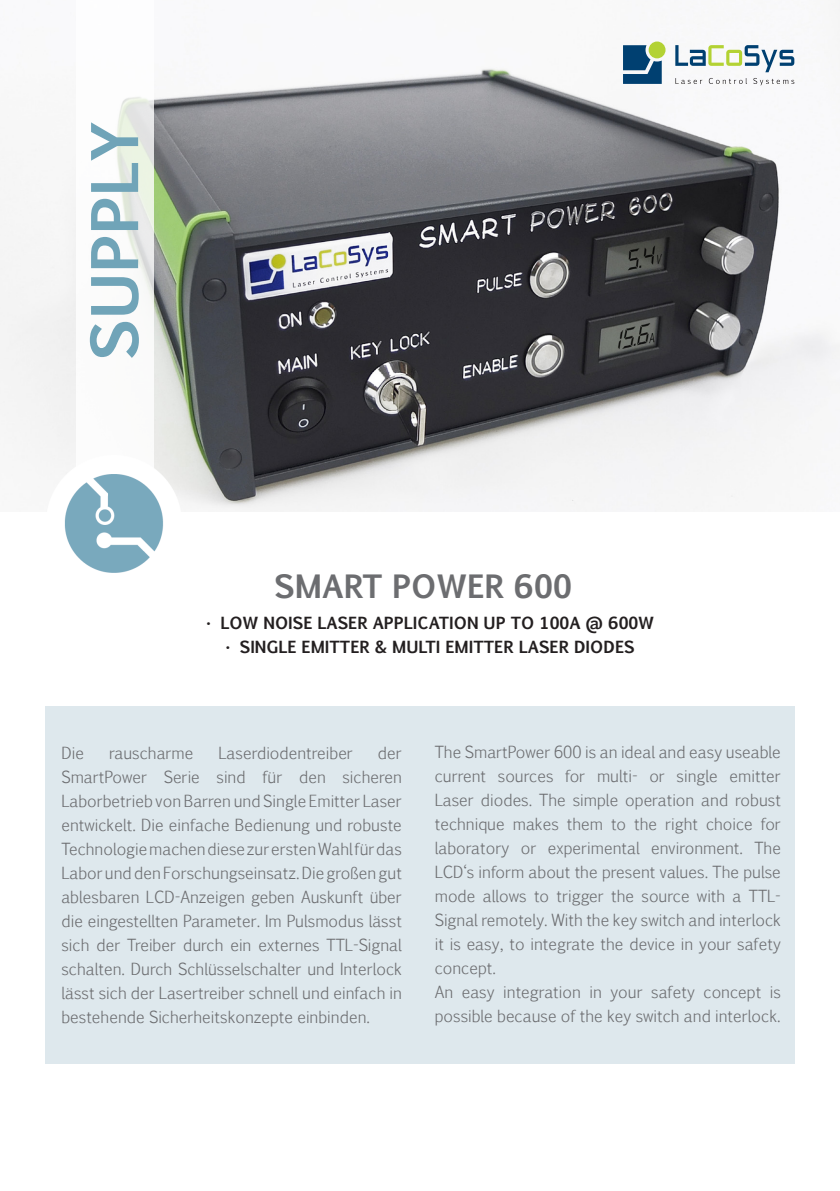
<style>
.page{position:relative;width:840px;height:1191px;background:#fff}
.page>*{position:absolute;margin:0;border:0;box-sizing:border-box;transform-origin:0 0}
.t1{font:700 61.4px "Pigiarniq";color:#70a4b8}
.t2{font:700 30.8px "Pigiarniq";color:#6c6d70}
.t3{font:300 16px/24px "Pigiarniq";color:#6c6d70;text-align:justify}
.t4{font:700 16px "Pigiarniq";color:#231f20}
</style>
<div class="page">
<img style="left:0;top:0;width:839px;height:511px">
<div style="left:648px;top:42px;width:17px;height:16px;background:#b3d234;border-radius:50%"></div>
<svg style="left:622px;top:45px;width:39px;height:39px"></svg>
<svg style="left:675px;top:78px;width:118px;height:8px"></svg>
<svg style="left:675px;top:45px;width:118px;height:27px"></svg>
<div style="left:45px;top:706px;width:749px;height:357px;background:#dee8ed"></div>
<div style="left:76px;top:0;width:77px;height:511px;background:#fff"></div>
<img style="left:46px;top:455px;width:135px;height:118px">
<p class="t1" style="left:70px;top:360px;width:240px;rotate:-90deg">SUPPLY</p>
<p class="t2" style="left:274px;top:564px;width:298px">SMART POWER 600</p>
<p class="t4" style="left:205px;top:612px;width:450px">• LOW NOISE LASER APPLICATION UP TO 100A @ 600W</p>
<p class="t4" style="left:224px;top:636px;width:411px">• SINGLE EMITTER &amp; MULTI EMITTER LASER DIODES</p>
<p class="t3" style="left:61px;top:740px;width:342px;text-indent:316px">der SmartPower Serie sind für den sicheren Laborbetrieb von Barren und Single Emitter Laser entwickelt. Die einfache Bedienung und robuste Technologie machen diese zur ersten Wahl für das Labor und den Forschungseinsatz. Die großen gut ablesbaren LCD-Anzeigen geben Auskunft über die eingestellten Parameter. Im Pulsmodus lässt sich der Treiber durch ein externes TTL-Signal schalten. Durch Schlüsselschalter und Interlock lässt sich der Lasertreiber schnell und einfach in bestehende Sicherheitskonzepte einbinden.</p>
<p class="t3" style="left:61px;top:740px;width:24px">Die</p>
<p class="t3" style="left:109px;top:740px;width:86px">rauscharme</p>
<p class="t3" style="left:218px;top:740px;width:136px">Laserdiodentreiber</p>
<p class="t3" style="left:434px;top:739px;width:347px">The SmartPower 600 is an ideal and easy useable current sources for multi- or single emitter Laser diodes. The simple operation and robust technique makes them to the right choice for laboratory or experimental environment. The LCD‘s inform about the present values. The pulse mode allows to trigger the source with a TTL-Signal remotely. With the key switch and interlock it is easy, to integrate the device in your safety concept.</p>
<p class="t3" style="left:434px;top:979px;width:347px">An easy integration in your safety concept is possible because of the key switch and interlock.</p>
</div>
